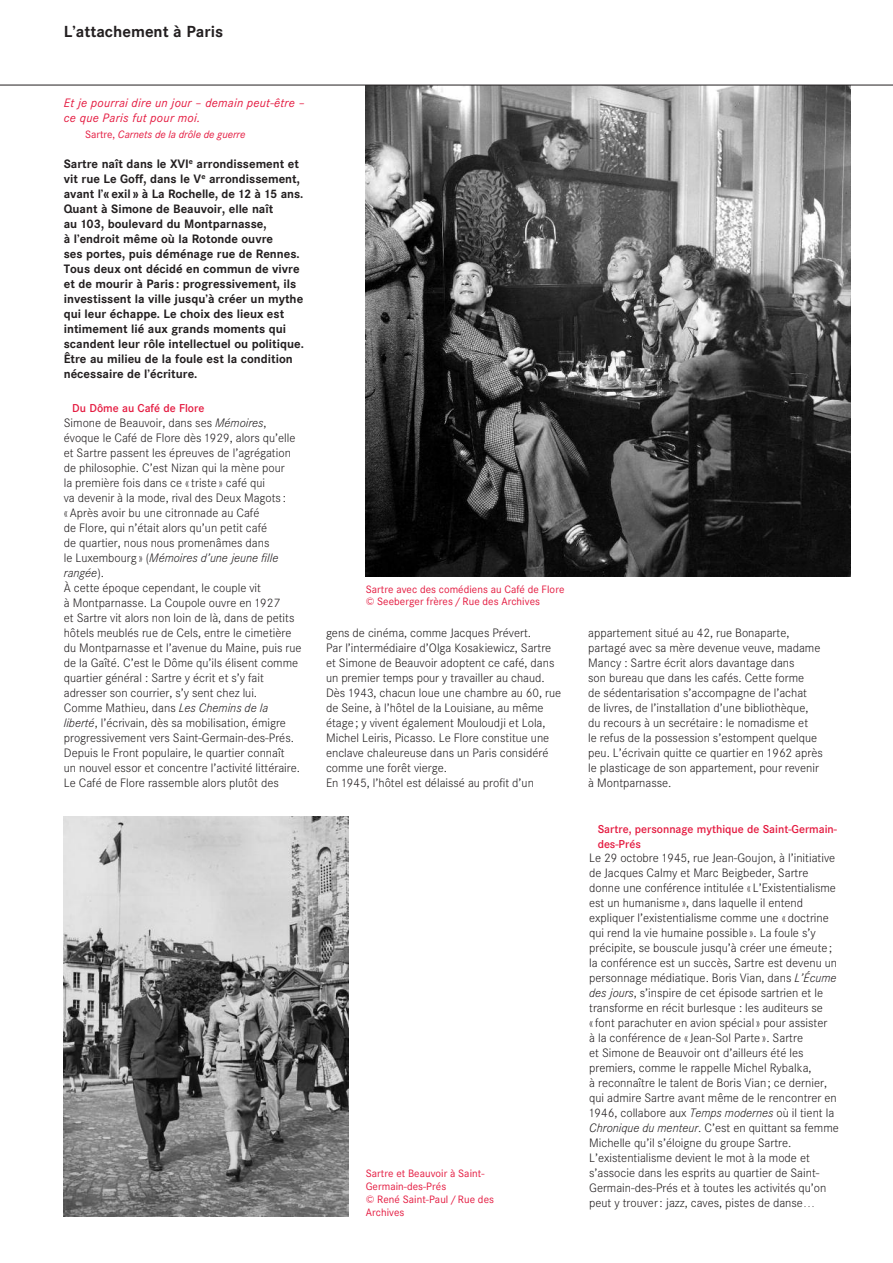
<style>
.page{position:relative;width:893px;height:1263px;background:#fff}
.page>*{position:absolute;margin:0;border:0;box-sizing:border-box;transform-origin:0 0}
.t1{font:700 15.75px "Corporate SBQ3";color:#231f20}
.t2{font:300 12px/15px "Corporate SBQ3";color:#231f20}
.t3{font:700 12px/15px "Corporate SBQ3";color:#231f20}
.t4{font:italic 12px/15px "Corporate SBQ3";letter-spacing:.02em;color:#e4183e}
.t5{font:500 11.25px/15px "Corporate SBQ3";color:#e4183e}
.t6{font:10.5px/12.8px "Corporate SBQ3";letter-spacing:.005em;color:#e4183e}
.t7{font:italic 10.5px "Corporate SBQ3";color:#e4183e}
.s1{font-style:normal}
.s2{font-style:italic}
</style>
<div class="page">
<img style="left:64px;top:816px;width:285px;height:400px">
<img style="left:366px;top:86px;width:484px;height:490px">
<hr style="left:0;top:85px;width:893px;height:1px;background:#231f20">
<h1 class="t1" style="left:64px;top:23px;width:161px">L’attachement à Paris</h1>
<p class="t4" style="left:64px;top:95px;width:243px">Et je pourrai dire un jour – demain peut-être – ce que Paris fut pour moi.</p>
<p class="t7" style="left:85px;top:128px;width:162px"><span class="s1">Sartre,</span> Carnets de la drôle de guerre</p>
<p class="t3" style="left:64px;top:156px;width:242px">Sartre naît dans le XVI<sup>e</sup> arrondissement et vit rue Le Goff, dans le V<sup>e</sup> arrondissement, avant l’« exil » à La Rochelle, de 12 à 15 ans.<br>Quant à Simone de Beauvoir, elle naît<br>au 103, boulevard du Montparnasse,<br>à l’endroit même où la Rotonde ouvre<br>ses portes, puis déménage rue de Rennes.<br>Tous deux ont décidé en commun de vivre et de mourir à Paris : progressivement, ils investissent la ville jusqu’à créer un mythe qui leur échappe. Le choix des lieux est intimement lié aux grands moments qui scandent leur rôle intellectuel ou politique.<br>Être au milieu de la foule est la condition nécessaire de l’écriture.</p>
<p class="t5" style="left:72px;top:401px;width:134px">Du Dôme au Café de Flore</p>
<p class="t2" style="left:64px;top:415px;width:239px">Simone de Beauvoir, dans ses <span class="s2">Mémoires</span>, évoque le Café de Flore dès 1929, alors qu’elle et Sartre passent les épreuves de l’agrégation de philosophie. C’est Nizan qui la mène pour<br>la première fois dans ce «triste » café qui<br>va devenir à la mode, rival des Deux Magots : «Après avoir bu une citronnade au Café<br>de Flore, qui n’était alors qu’un petit café<br>de quartier, nous nous promenâmes dans<br>le Luxembourg » (<span class="s2">Mémoires d’une jeune fille rangée</span>).<br>À cette époque cependant, le couple vit<br>à Montparnasse. La Coupole ouvre en 1927<br>et Sartre vit alors non loin de là, dans de petits hôtels meublés rue de Cels, entre le cimetière du Montparnasse et l’avenue du Maine, puis rue de la Gaîté. C’est le Dôme qu’ils élisent comme quartier général : Sartre y écrit et s’y fait adresser son courrier, s’y sent chez lui.<br>Comme Mathieu, dans <span class="s2">Les Chemins de la liberté</span>, l’écrivain, dès sa mobilisation, émigre progressivement vers Saint-Germain-des-Prés.<br>Depuis le Front populaire, le quartier connaît<br>un nouvel essor et concentre l’activité littéraire.<br>Le Café de Flore rassemble alors plutôt des</p>
<p class="t6" style="left:366px;top:583px;width:200px">Sartre avec des comédiens au Café de Flore © Seeberger frères / Rue des Archives</p>
<p class="t2" style="left:326px;top:625px;width:237px">gens de cinéma, comme Jacques Prévert.<br>Par l’intermédiaire d’Olga Kosakiewicz, Sartre et Simone de Beauvoir adoptent ce café, dans un premier temps pour y travailler au chaud.<br>Dès 1943, chacun loue une chambre au 60, rue de Seine, à l’hôtel de la Louisiane, au même étage ; y vivent également Mouloudji et Lola, Michel Leiris, Picasso. Le Flore constitue une enclave chaleureuse dans un Paris considéré comme une forêt vierge.<br>En 1945, l’hôtel est délaissé au profit d’un</p>
<p class="t2" style="left:588px;top:625px;width:236px">appartement situé au 42, rue Bonaparte, partagé avec sa mère devenue veuve, madame Mancy : Sartre écrit alors davantage dans<br>son bureau que dans les cafés. Cette forme<br>de sédentarisation s’accompagne de l’achat<br>de livres, de l’installation d’une bibliothèque, du recours à un secrétaire : le nomadisme et<br>le refus de la possession s’estompent quelque peu. L’écrivain quitte ce quartier en 1962 après le plasticage de son appartement, pour revenir à Montparnasse.</p>
<p class="t6" style="left:366px;top:1167px;width:130px">Sartre et Beauvoir à Saint-<br>Germain-des-Prés<br>© René Saint-Paul / Rue des<br>Archives</p>
<p class="t5" style="left:598px;top:821px;width:241px">Sartre, personnage mythique de Saint-Germain&shy;des-Prés</p>
<p class="t2" style="left:589px;top:850px;width:251px">Le 29 octobre 1945, rue Jean-Goujon, à l’initiative de Jacques Calmy et Marc Beigbeder, Sartre donne une conférence intitulée « L’Existentialisme est un humanisme », dans laquelle il entend expliquer l’existentialisme comme une « doctrine qui rend la vie humaine possible ». La foule s’y précipite, se bouscule jusqu’à créer une émeute ; la conférence est un succès, Sartre est devenu un personnage médiatique. Boris Vian, dans <span class="s2">L’Écume des jours</span>, s’inspire de cet épisode sartrien et le transforme en récit burlesque : les auditeurs se «font parachuter en avion spécial» pour assister<br>à la conférence de «Jean-Sol Parte ». Sartre<br>et Simone de Beauvoir ont d’ailleurs été les premiers, comme le rappelle Michel Rybalka,<br>à reconnaître le talent de Boris Vian ; ce dernier, qui admire Sartre avant même de le rencontrer en 1946, collabore aux <span class="s2">Temps modernes</span> où il tient la <span class="s2">Chronique du menteur</span>. C’est en quittant sa femme Michelle qu’il s’éloigne du groupe Sartre.<br>L’existentialisme devient le mot à la mode et s’associe dans les esprits au quartier de Saint-Germain-des-Prés et à toutes les activités qu’on peut y trouver: jazz, caves, pistes de danse…</p>
</div>
